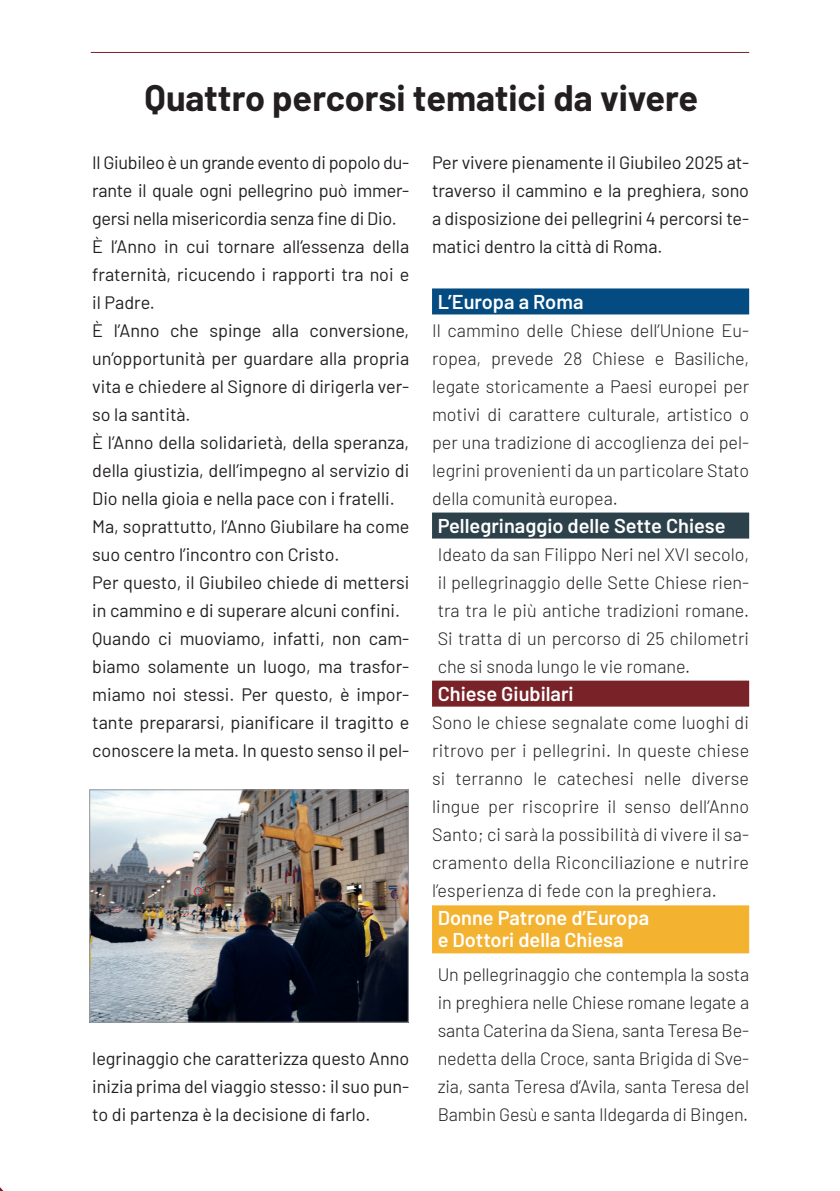
<style>
.page{position:relative;width:840px;height:1191px;background:#fff}
.page>*{position:absolute;margin:0;border:0;box-sizing:border-box;transform-origin:0 0}
.t1{font:700 36px "Barlow";color:#231f20}
.t2{font:600 20px "Barlow";color:#fff}
.t3{font:18px/28px "Barlow";color:#231f20;text-align:justify}
.t4{font:300 18px/28px "Barlow";color:#231f20;text-align:justify}
</style>
<div class="page">
<hr style="left:91px;top:52px;width:657px;height:1px;background:#792329">
<div style="left:432px;top:288px;width:316px;height:26px;background:#034b80"></div>
<div style="left:432px;top:512px;width:316px;height:26px;background:#2d414b"></div>
<div style="left:432px;top:680px;width:316px;height:26px;background:#792329"></div>
<div style="left:432px;top:905px;width:316px;height:48px;background:#f3b230"></div>
<img style="left:91px;top:791px;width:315px;height:229px">
<div style="left:89px;top:789px;width:319px;height:233px;border:1px solid #939598"></div>
<p class="t1" style="left:144px;top:71px;width:554px">Quattro percorsi tematici da vivere</p>
<p class="t3" style="left:92px;top:147px;width:318px">Il Giubileo è un grande evento di popolo du&shy;rante il quale ogni pellegrino può immer&shy;gersi nella misericordia senza fine di Dio.</p>
<p class="t3" style="left:92px;top:231px;width:318px">È l’Anno in cui tornare all’essenza della fraternità, ricucendo i rapporti tra noi e il Padre.</p>
<p class="t3" style="left:92px;top:315px;width:318px">È l’Anno che spinge alla conversione, un’opportunità per guardare alla propria vita e chiedere al Signore di dirigerla ver&shy;so la santità.</p>
<p class="t3" style="left:92px;top:427px;width:318px">È l’Anno della solidarietà, della speranza, della giustizia, dell’impegno al servizio di Dio nella gioia e nella pace con i fratelli.</p>
<p class="t3" style="left:92px;top:511px;width:318px">Ma, soprattutto, l’Anno Giubilare ha come suo centro l’incontro con Cristo.</p>
<p class="t3" style="left:92px;top:567px;width:318px">Per questo, il Giubileo chiede di mettersi in cammino e di superare alcuni confini.</p>
<p class="t3" style="left:92px;top:623px;width:318px">Quando ci muoviamo, infatti, non cam&shy;biamo solamente un luogo, ma trasfor&shy;miamo noi stessi. Per questo, è impor&shy;tante prepararsi, pianificare il tragitto e conoscere la meta. In questo senso il pel-</p>
<p class="t3" style="left:432px;top:147px;width:318px">Per vivere pienamente il Giubileo 2025 at&shy;traverso il cammino e la preghiera, sono a disposizione dei pellegrini 4 percorsi te&shy;matici dentro la città di Roma.</p>
<p class="t2" style="left:437px;top:287px;width:147px">L’Europa a Roma</p>
<p class="t4" style="left:432px;top:315px;width:318px">Il cammino delle Chiese dell’Unione Eu&shy;ropea, prevede 28 Chiese e Basiliche, legate storicamente a Paesi europei per motivi di carattere culturale, artistico o per una tradizione di accoglienza dei pel&shy;legrini provenienti da un particolare Stato della comunità europea.</p>
<p class="t2" style="left:437px;top:511px;width:289px">Pellegrinaggio delle Sette Chiese</p>
<p class="t4" style="left:437px;top:539px;width:313px">Ideato da san Filippo Neri nel XVI secolo, il pellegrinaggio delle Sette Chiese rien&shy;tra tra le più antiche tradizioni romane.<br>Si tratta di un percorso di 25 chilometri che si snoda lungo le vie romane.</p>
<p class="t2" style="left:437px;top:679px;width:137px">Chiese Giubilari</p>
<p class="t4" style="left:432px;top:707px;width:318px">Sono le chiese segnalate come luoghi di ritrovo per i pellegrini. In queste chiese si terranno le catechesi nelle diverse lingue per riscoprire il senso dell’Anno Santo; ci sarà la possibilità di vivere il sa&shy;cramento della Riconciliazione e nutrire l’esperienza di fede con la preghiera.</p>
<p class="t2" style="left:437px;top:903px;width:213px">Donne Patrone d’Europa</p>
<p class="t2" style="left:437px;top:925px;width:187px">e Dottori della Chiesa</p>
<p class="t4" style="left:437px;top:959px;width:313px">Un pellegrinaggio che contempla la sosta in preghiera nelle Chiese romane legate a santa Caterina da Siena, santa Teresa Be&shy;nedetta della Croce, santa Brigida di Sve&shy;zia, santa Teresa d’Avila, santa Teresa del Bambin Gesù e santa Ildegarda di Bingen.</p>
<p class="t3" style="left:92px;top:1043px;width:318px">legrinaggio che caratterizza questo Anno inizia prima del viaggio stesso: il suo pun&shy;to di partenza è la decisione di farlo.</p>
</div>
